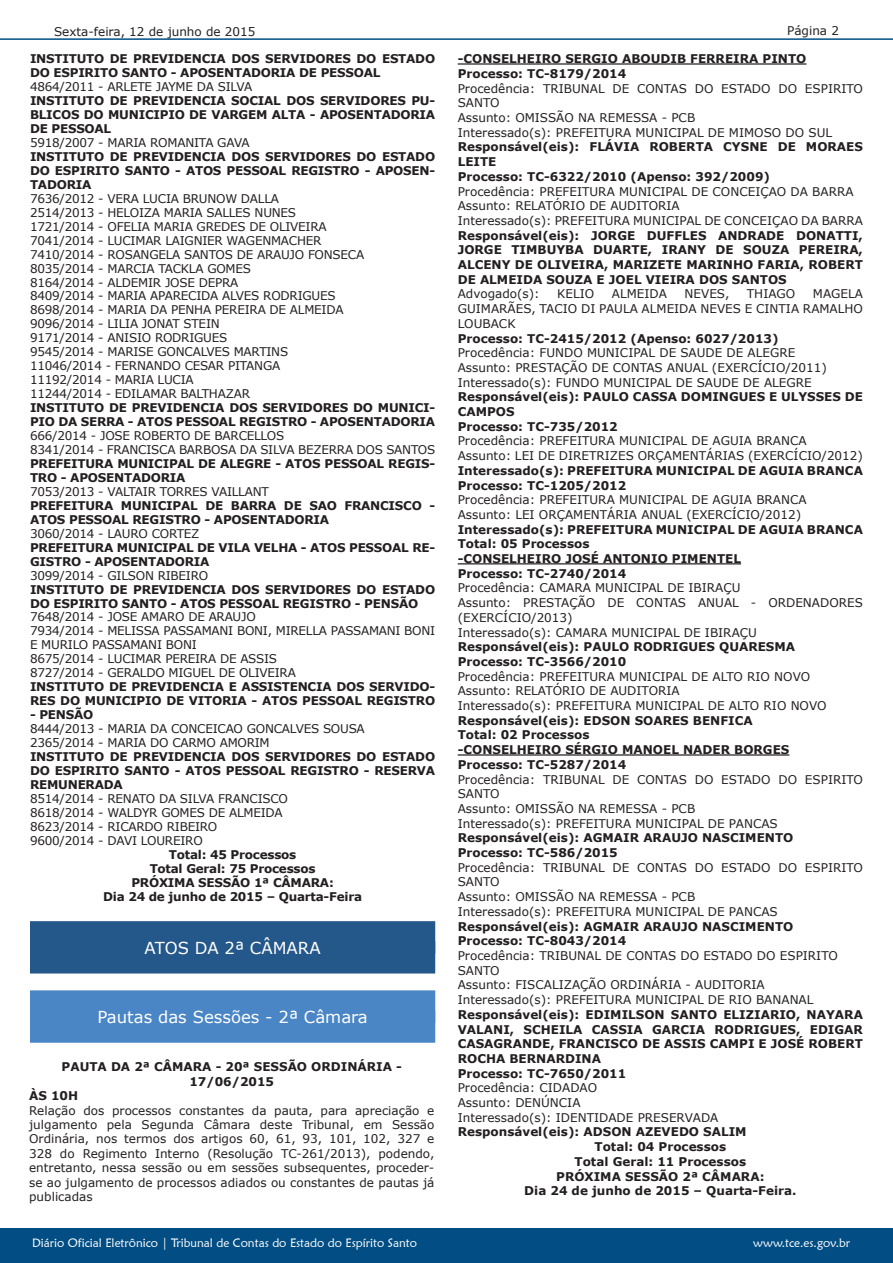
<style>
.page{position:relative;width:893px;height:1263px;background:#fff}
.page>*{position:absolute;margin:0;border:0;box-sizing:border-box;transform-origin:0 0}
.t1{font:16.5px "Verdana";color:#fff}
.t2{font:12px/14.7px "Verdana";color:#231f20}
.t3{font:700 12px/14.7px "Verdana";color:#231f20}
.t4{font:12px/14px "Verdana";letter-spacing:-.02em;color:#231f20}
.t5{font:700 12px/14px "Verdana";letter-spacing:-.02em;color:#231f20}
.t6{font:12px "Maiandra GD";color:#fff}
.s1{color:#24578a}
.s2{color:#4a86c5}
</style>
<div class="page">
<div style="left:0;top:1229px;width:893px;height:34px;background:#024e84"></div>
<hr style="left:0;top:38px;width:893px;height:2px;background:#024e84">
<div style="left:30px;top:921px;width:405px;height:33px;background:#24578a"></div>
<div style="left:30px;top:941px;width:405px;height:32px;background:#24578a"></div>
<div style="left:30px;top:990px;width:405px;height:33px;background:#4a86c5"></div>
<div style="left:30px;top:1010px;width:405px;height:33px;background:#4a86c5"></div>
<hr style="left:458px;top:63px;width:348px;height:2px;background:#231f20">
<hr style="left:458px;top:563px;width:283px;height:1px;background:#231f20">
<hr style="left:458px;top:754px;width:331px;height:2px;background:#231f20">
<p class="t2" style="left:54px;top:24px;width:203px">Sexta-feira, 12 de junho de 2015</p>
<p class="t5" style="left:30px;top:52px;width:407px">INSTITUTO DE PREVIDENCIA DOS SERVIDORES DO ESTADO<br>DO ESPIRITO SANTO - APOSENTADORIA DE PESSOAL</p>
<p class="t4" style="left:30px;top:80px;width:224px">4864/2011 - ARLETE JAYME DA SILVA</p>
<p class="t3" style="left:30px;top:93px;width:407px;line-height:14px;text-align:justify">INSTITUTO DE PREVIDENCIA SOCIAL DOS SERVIDORES PU-BLICOS DO MUNICIPIO DE VARGEM ALTA - APOSENTADORIA DE PESSOAL</p>
<p class="t4" style="left:30px;top:135px;width:221px">5918/2007 - MARIA ROMANITA GAVA</p>
<p class="t3" style="left:30px;top:149px;width:407px;line-height:14px;text-align:justify">INSTITUTO DE PREVIDENCIA DOS SERVIDORES DO ESTADO DO ESPIRITO SANTO - ATOS PESSOAL REGISTRO - APOSEN-TADORIA</p>
<p class="t4" style="left:30px;top:191px;width:336px">7636/2012 - VERA LUCIA BRUNOW DALLA<br>2514/2013 - HELOIZA MARIA SALLES NUNES<br>1721/2014 - OFELIA MARIA GREDES DE OLIVEIRA 7041/2014 - LUCIMAR LAIGNIER WAGENMACHER 7410/2014 - ROSANGELA SANTOS DE ARAUJO FONSECA 8035/2014 - MARCIA TACKLA GOMES<br>8164/2014 - ALDEMIR JOSE DEPRA<br>8409/2014 - MARIA APARECIDA ALVES RODRIGUES 8698/2014 - MARIA DA PENHA PEREIRA DE ALMEIDA 9096/2014 - LILIA JONAT STEIN<br>9171/2014 - ANISIO RODRIGUES<br>9545/2014 - MARISE GONCALVES MARTINS<br>11046/2014 - FERNANDO CESAR PITANGA<br>11192/2014 - MARIA LUCIA<br>11244/2014 - EDILAMAR BALTHAZAR</p>
<p class="t5" style="left:30px;top:400px;width:407px">INSTITUTO DE PREVIDENCIA DOS SERVIDORES DO MUNICI-<br>PIO DA SERRA - ATOS PESSOAL REGISTRO - APOSENTADORIA</p>
<p class="t4" style="left:30px;top:429px;width:407px">666/2014 - JOSE ROBERTO DE BARCELLOS<br>8341/2014 - FRANCISCA BARBOSA DA SILVA BEZERRA DOS SANTOS</p>
<p class="t5" style="left:30px;top:456px;width:407px">PREFEITURA MUNICIPAL DE ALEGRE - ATOS PESSOAL REGIS-<br>TRO - APOSENTADORIA</p>
<p class="t4" style="left:30px;top:484px;width:240px">7053/2013 - VALTAIR TORRES VAILLANT</p>
<p class="t5" style="left:30px;top:498px;width:407px">PREFEITURA MUNICIPAL DE BARRA DE SAO FRANCISCO -<br>ATOS PESSOAL REGISTRO - APOSENTADORIA</p>
<p class="t4" style="left:30px;top:526px;width:171px">3060/2014 - LAURO CORTEZ</p>
<p class="t5" style="left:30px;top:540px;width:407px">PREFEITURA MUNICIPAL DE VILA VELHA - ATOS PESSOAL RE-<br>GISTRO - APOSENTADORIA</p>
<p class="t4" style="left:30px;top:568px;width:180px">3099/2014 - GILSON RIBEIRO</p>
<p class="t5" style="left:30px;top:582px;width:407px">INSTITUTO DE PREVIDENCIA DOS SERVIDORES DO ESTADO<br>DO ESPIRITO SANTO - ATOS PESSOAL REGISTRO - PENSÃO</p>
<p class="t4" style="left:30px;top:610px;width:407px">7648/2014 - JOSE AMARO DE ARAUJO<br>7934/2014 - MELISSA PASSAMANI BONI, MIRELLA PASSAMANI BONI E MURILO PASSAMANI BONI<br>8675/2014 - LUCIMAR PEREIRA DE ASSIS<br>8727/2014 - GERALDO MIGUEL DE OLIVEIRA</p>
<p class="t5" style="left:30px;top:680px;width:407px">INSTITUTO DE PREVIDENCIA E ASSISTENCIA DOS SERVIDO-<br>RES DO MUNICIPIO DE VITORIA - ATOS PESSOAL REGISTRO</p>
<p class="t3" style="left:30px;top:707px;width:65px">- PENSÃO</p>
<p class="t4" style="left:30px;top:722px;width:336px">8444/2013 - MARIA DA CONCEICAO GONCALVES SOUSA<br>2365/2014 - MARIA DO CARMO AMORIM</p>
<p class="t3" style="left:30px;top:749px;width:407px;line-height:14px;text-align:justify">INSTITUTO DE PREVIDENCIA DOS SERVIDORES DO ESTADO DO ESPIRITO SANTO - ATOS PESSOAL REGISTRO - RESERVA REMUNERADA</p>
<p class="t4" style="left:30px;top:791px;width:260px">8514/2014 - RENATO DA SILVA FRANCISCO<br>8618/2014 - WALDYR GOMES DE ALMEIDA<br>8623/2014 - RICARDO RIBEIRO<br>9600/2014 - DAVI LOUREIRO</p>
<p class="t5" style="left:103px;top:847px;width:260px;text-align:center">Total: 45 Processos<br>Total Geral: 75 Processos<br>PRÓXIMA SESSÃO 1ª CÂMARA:<br>Dia 24 de junho de 2015 – Quarta-Feira</p>
<h1 class="t1" style="left:137px;top:936px;width:192px"><span class="s1">[</span>ATOS DA 2ª CÂMARA<span class="s1">]</span></h1>
<h1 class="t1" style="left:90px;top:1005px;width:287px"><span class="s2">[</span>Pautas das Sessões - 2ª Câmara<span class="s2">]</span></h1>
<p class="t3" style="left:62px;top:1059px;width:342px">PAUTA DA 2ª CÂMARA - 20ª SESSÃO ORDINÁRIA -</p>
<p class="t3" style="left:189px;top:1074px;width:86px">17/06/2015</p>
<p class="t3" style="left:29px;top:1088px;width:51px">ÀS 10H</p>
<p class="t2" style="left:29px;top:1103px;width:407px;text-align:justify">Relação dos processos constantes da pauta, para apreciação e julgamento pela Segunda Câmara deste Tribunal, em Sessão Ordinária, nos termos dos artigos 60, 61, 93, 101, 102, 327 e 328 do Regimento Interno (Resolução TC-261/2013), podendo, entretanto, nessa sessão ou em sessões subsequentes, proceder&shy;se ao julgamento de processos adiados ou constantes de pautas já publicadas</p>
<p class="t2" style="left:787px;top:23px;width:53px">Página 2</p>
<p class="t3" style="left:458px;top:51px;width:350px">-CONSELHEIRO SERGIO ABOUDIB FERREIRA PINTO<br>Processo: TC-8179/2014</p>
<p class="t2" style="left:458px;top:81px;width:407px">Procedência: TRIBUNAL DE CONTAS DO ESTADO DO ESPIRITO SANTO<br>Assunto: OMISSÃO NA REMESSA - PCB<br>Interessado(s): PREFEITURA MUNICIPAL DE MIMOSO DO SUL</p>
<p class="t3" style="left:458px;top:139px;width:407px">Responsável(eis): FLÁVIA ROBERTA CYSNE DE MORAES<br>LEITE<br>Processo: TC-6322/2010 (Apenso: 392/2009)</p>
<p class="t2" style="left:458px;top:184px;width:407px">Procedência: PREFEITURA MUNICIPAL DE CONCEIÇAO DA BARRA<br>Assunto: RELATÓRIO DE AUDITORIA<br>Interessado(s): PREFEITURA MUNICIPAL DE CONCEIÇAO DA BARRA</p>
<p class="t3" style="left:458px;top:228px;width:407px;text-align:justify">Responsável(eis): JORGE DUFFLES ANDRADE DONATTI, JORGE TIMBUYBA DUARTE, IRANY DE SOUZA PEREIRA, ALCENY DE OLIVEIRA, MARIZETE MARINHO FARIA, ROBERT DE ALMEIDA SOUZA E JOEL VIEIRA DOS SANTOS</p>
<p class="t2" style="left:458px;top:287px;width:84px">Advogado(s):</p>
<p class="t2" style="left:557px;top:287px;width:39px">KELIO</p>
<p class="t2" style="left:612px;top:287px;width:57px">ALMEIDA</p>
<p class="t2" style="left:685px;top:287px;width:46px">NEVES,</p>
<p class="t2" style="left:747px;top:287px;width:50px">THIAGO</p>
<p class="t2" style="left:458px;top:287px;width:407px;text-align:justify;text-indent:355px">MAGELA GUIMARÃES, TACIO DI PAULA ALMEIDA NEVES E CINTIA RAMALHO LOUBACK</p>
<p class="t3" style="left:458px;top:331px;width:322px">Processo: TC-2415/2012 (Apenso: 6027/2013)</p>
<p class="t2" style="left:458px;top:345px;width:371px">Procedência: FUNDO MUNICIPAL DE SAUDE DE ALEGRE<br>Assunto: PRESTAÇÃO DE CONTAS ANUAL (EXERCÍCIO/2011)<br>Interessado(s): FUNDO MUNICIPAL DE SAUDE DE ALEGRE</p>
<p class="t3" style="left:458px;top:389px;width:407px">Responsável(eis): PAULO CASSA DOMINGUES E ULYSSES DE<br>CAMPOS<br>Processo: TC-735/2012</p>
<p class="t2" style="left:458px;top:434px;width:407px">Procedência: PREFEITURA MUNICIPAL DE AGUIA BRANCA<br>Assunto: LEI DE DIRETRIZES ORÇAMENTÁRIAS (EXERCÍCIO/2012)</p>
<p class="t3" style="left:458px;top:463px;width:407px">Interessado(s): PREFEITURA MUNICIPAL DE AGUIA BRANCA<br>Processo: TC-1205/2012</p>
<p class="t2" style="left:458px;top:492px;width:350px">Procedência: PREFEITURA MUNICIPAL DE AGUIA BRANCA<br>Assunto: LEI ORÇAMENTÁRIA ANUAL (EXERCÍCIO/2012)</p>
<p class="t3" style="left:458px;top:522px;width:407px">Interessado(s): PREFEITURA MUNICIPAL DE AGUIA BRANCA Total: 05 Processos<br>-CONSELHEIRO JOSÉ ANTONIO PIMENTEL<br>Processo: TC-2740/2014</p>
<p class="t2" style="left:458px;top:581px;width:407px">Procedência: CAMARA MUNICIPAL DE IBIRAÇU<br>Assunto: PRESTAÇÃO DE CONTAS ANUAL - ORDENADORES (EXERCÍCIO/2013)<br>Interessado(s): CAMARA MUNICIPAL DE IBIRAÇU</p>
<p class="t3" style="left:458px;top:639px;width:339px">Responsável(eis): PAULO RODRIGUES QUARESMA<br>Processo: TC-3566/2010</p>
<p class="t2" style="left:458px;top:669px;width:370px">Procedência: PREFEITURA MUNICIPAL DE ALTO RIO NOVO<br>Assunto: RELATÓRIO DE AUDITORIA<br>Interessado(s): PREFEITURA MUNICIPAL DE ALTO RIO NOVO</p>
<p class="t3" style="left:458px;top:713px;width:333px">Responsável(eis): EDSON SOARES BENFICA<br>Total: 02 Processos<br>-CONSELHEIRO SÉRGIO MANOEL NADER BORGES<br>Processo: TC-5287/2014</p>
<p class="t2" style="left:458px;top:772px;width:407px">Procedência: TRIBUNAL DE CONTAS DO ESTADO DO ESPIRITO SANTO<br>Assunto: OMISSÃO NA REMESSA - PCB<br>Interessado(s): PREFEITURA MUNICIPAL DE PANCAS</p>
<p class="t3" style="left:458px;top:830px;width:337px">Responsável(eis): AGMAIR ARAUJO NASCIMENTO<br>Processo: TC-586/2015</p>
<p class="t2" style="left:458px;top:860px;width:407px">Procedência: TRIBUNAL DE CONTAS DO ESTADO DO ESPIRITO SANTO<br>Assunto: OMISSÃO NA REMESSA - PCB<br>Interessado(s): PREFEITURA MUNICIPAL DE PANCAS</p>
<p class="t3" style="left:458px;top:919px;width:337px">Responsável(eis): AGMAIR ARAUJO NASCIMENTO<br>Processo: TC-8043/2014</p>
<p class="t2" style="left:458px;top:948px;width:382px">Procedência: TRIBUNAL DE CONTAS DO ESTADO DO ESPIRITO SANTO<br>Assunto: FISCALIZAÇÃO ORDINÁRIA - AUDITORIA Interessado(s): PREFEITURA MUNICIPAL DE RIO BANANAL</p>
<p class="t3" style="left:458px;top:1007px;width:407px">Responsável(eis): EDIMILSON SANTO ELIZIARIO, NAYARA VALANI, SCHEILA CASSIA GARCIA RODRIGUES, EDIGAR CASAGRANDE, FRANCISCO DE ASSIS CAMPI E JOSÉ ROBERT ROCHA BERNARDINA<br>Processo: TC-7650/2011</p>
<p class="t2" style="left:458px;top:1080px;width:262px">Procedência: CIDADAO<br>Assunto: DENÚNCIA<br>Interessado(s): IDENTIDADE PRESERVADA</p>
<p class="t3" style="left:458px;top:1124px;width:290px">Responsável(eis): ADSON AZEVEDO SALIM</p>
<p class="t3" style="left:594px;top:1139px;width:133px">Total: 04 Processos</p>
<p class="t3" style="left:575px;top:1154px;width:173px">Total Geral: 11 Processos</p>
<p class="t3" style="left:556px;top:1168px;width:210px">PRÓXIMA SESSÃO 2ª CÂMARA:</p>
<p class="t3" style="left:524px;top:1183px;width:274px">Dia 24 de junho de 2015 – Quarta-Feira.</p>
<p class="t6" style="left:32px;top:1235px;width:386px">Diário Oficial Eletrônico | Tribunal de Contas do Estado do Espírito Santo</p>
<p class="t6" style="left:753px;top:1235px;width:98px">www.tce.es.gov.br</p>
</div>
